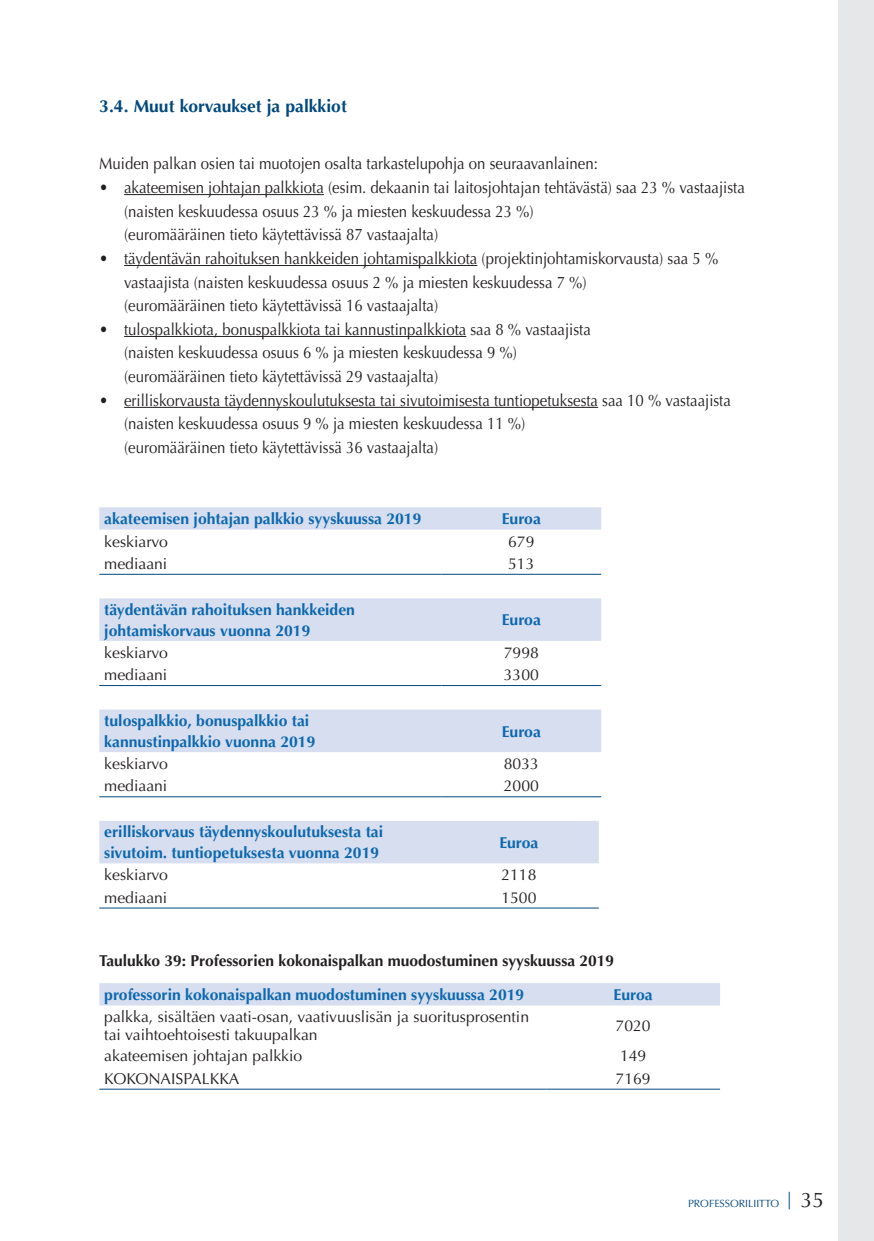
<style>
.page{position:relative;width:874px;height:1241px;background:#fff}
.page>*{position:absolute;margin:0;border:0;box-sizing:border-box;transform-origin:0 0}
.t1{font:700 17.5px "Optima LT Std";color:#01487e}
.t2{font:16.62px/23.6px "Optima LT Std";color:#231f20;scale:.9 1}
.t3{font:700 15.75px/21px "Optima LT Std";color:#0c68af}
.t4{font:15.75px/17.5px "Optima LT Std";color:#231f20}
.t5{font:700 15.75px "Optima LT Std";color:#231f20}
.t6{font:10.5px "Optima LT Std";color:#01487e}
.s1{font-size:21px;color:#231f20}
</style>
<div class="page">
<div style="left:837px;top:0;width:36px;height:1240px;background:#e6e7e9"></div>
<hr style="left:124px;top:194px;width:200px;height:1px;background:#231f20">
<hr style="left:124px;top:265px;width:353px;height:1px;background:#231f20">
<hr style="left:124px;top:336px;width:342px;height:1px;background:#231f20">
<hr style="left:124px;top:407px;width:474px;height:1px;background:#231f20">
<div style="left:99px;top:507px;width:502px;height:22px;background:#d6deef"></div>
<hr style="left:99px;top:573px;width:342px;height:1px;background:#01487e">
<hr style="left:441px;top:573px;width:160px;height:1px;background:#01487e">
<div style="left:99px;top:598px;width:502px;height:42px;background:#d6deef"></div>
<hr style="left:99px;top:685px;width:342px;height:1px;background:#01487e">
<hr style="left:441px;top:685px;width:160px;height:1px;background:#01487e">
<div style="left:99px;top:709px;width:502px;height:43px;background:#d6deef"></div>
<hr style="left:99px;top:796px;width:342px;height:1px;background:#01487e">
<hr style="left:441px;top:796px;width:160px;height:1px;background:#01487e">
<div style="left:99px;top:821px;width:499px;height:42px;background:#d6deef"></div>
<hr style="left:99px;top:907px;width:340px;height:1px;background:#01487e">
<hr style="left:439px;top:907px;width:159px;height:1px;background:#01487e">
<div style="left:99px;top:983px;width:620px;height:22px;background:#d6deef"></div>
<hr style="left:99px;top:1088px;width:447px;height:1px;background:#01487e">
<hr style="left:546px;top:1088px;width:173px;height:1px;background:#01487e">
<p class="t1" style="left:99px;top:96px;width:249px">3.4. Muut korvaukset ja palkkiot</p>
<p class="t2" style="left:99px;top:152px;width:555px">Muiden palkan osien tai muotojen osalta tarkastelupohja on seuraavanlainen:</p>
<p class="t2" style="left:124px;top:176px;width:690px;text-indent:-25px">• akateemisen johtajan palkkiota (esim. dekaanin tai laitosjohtajan tehtävästä) saa 23 % vastaajista (naisten keskuudessa osuus 23 % ja miesten keskuudessa 23 %)<br>(euromääräinen tieto käytettävissä 87 vastaajalta)</p>
<p class="t2" style="left:124px;top:246px;width:661px;text-indent:-25px">• täydentävän rahoituksen hankkeiden johtamispalkkiota (projektinjohtamiskorvausta) saa 5 % vastaajista (naisten keskuudessa osuus 2 % ja miesten keskuudessa 7 %)<br>(euromääräinen tieto käytettävissä 16 vastaajalta)</p>
<p class="t2" style="left:124px;top:317px;width:519px;text-indent:-25px">• tulospalkkiota, bonuspalkkiota tai kannustinpalkkiota saa 8 % vastaajista (naisten keskuudessa osuus 6 % ja miesten keskuudessa 9 %) (euromääräinen tieto käytettävissä 29 vastaajalta)</p>
<p class="t2" style="left:124px;top:388px;width:675px;text-indent:-25px">• erilliskorvausta täydennyskoulutuksesta tai sivutoimisesta tuntiopetuksesta saa 10 % vastaajista (naisten keskuudessa osuus 9 % ja miesten keskuudessa 11 %)<br>(euromääräinen tieto käytettävissä 36 vastaajalta)</p>
<p class="t3" style="left:104px;top:508px;width:318px">akateemisen johtajan palkkio syyskuussa 2019</p>
<p class="t3" style="left:501px;top:508px;width:41px">Euroa</p>
<p class="t4" style="left:104px;top:532px;width:65px">keskiarvo</p>
<p class="t4" style="left:508px;top:532px;width:28px">679</p>
<p class="t4" style="left:104px;top:555px;width:65px">mediaani</p>
<p class="t4" style="left:508px;top:555px;width:28px">513</p>
<p class="t3" style="left:104px;top:599px;width:252px">täydentävän rahoituksen hankkeiden johtamiskorvaus vuonna 2019</p>
<p class="t3" style="left:501px;top:609px;width:41px">Euroa</p>
<p class="t4" style="left:104px;top:644px;width:65px">keskiarvo</p>
<p class="t4" style="left:503px;top:644px;width:37px">7998</p>
<p class="t4" style="left:104px;top:666px;width:65px">mediaani</p>
<p class="t4" style="left:503px;top:666px;width:37px">3300</p>
<p class="t3" style="left:104px;top:710px;width:212px">tulospalkkio, bonuspalkkio tai kannustinpalkkio vuonna 2019</p>
<p class="t3" style="left:501px;top:721px;width:41px">Euroa</p>
<p class="t4" style="left:104px;top:755px;width:65px">keskiarvo</p>
<p class="t4" style="left:503px;top:755px;width:37px">8033</p>
<p class="t4" style="left:104px;top:777px;width:65px">mediaani</p>
<p class="t4" style="left:503px;top:777px;width:37px">2000</p>
<p class="t3" style="left:104px;top:821px;width:280px">erilliskorvaus täydennyskoulutuksesta tai sivutoim. tuntiopetuksesta vuonna 2019</p>
<p class="t3" style="left:499px;top:832px;width:41px">Euroa</p>
<p class="t4" style="left:104px;top:866px;width:65px">keskiarvo</p>
<p class="t4" style="left:501px;top:866px;width:37px">2118</p>
<p class="t4" style="left:104px;top:888px;width:65px">mediaani</p>
<p class="t4" style="left:501px;top:888px;width:37px">1500</p>
<p class="t5" style="left:99px;top:951px;width:516px">Taulukko 39: Professorien kokonaispalkan muodostuminen syyskuussa 2019</p>
<p class="t3" style="left:104px;top:984px;width:421px">professorin kokonaispalkan muodostuminen syyskuussa 2019</p>
<p class="t3" style="left:613px;top:984px;width:41px">Euroa</p>
<p class="t4" style="left:104px;top:1007px;width:426px">palkka, sisältäen vaati-osan, vaativuuslisän ja suoritusprosentin tai vaihtoehtoisesti takuupalkan</p>
<p class="t4" style="left:615px;top:1016px;width:37px">7020</p>
<p class="t4" style="left:104px;top:1047px;width:199px">akateemisen johtajan palkkio</p>
<p class="t4" style="left:619px;top:1047px;width:28px">149</p>
<p class="t4" style="left:104px;top:1069px;width:137px">KOKONAISPALKKA</p>
<p class="t4" style="left:615px;top:1069px;width:37px">7169</p>
<p class="t6" style="left:687px;top:1197px;width:138px">PROFESSORILIITTO <sup>|</sup> <span class="s1">35</span></p>
</div>
